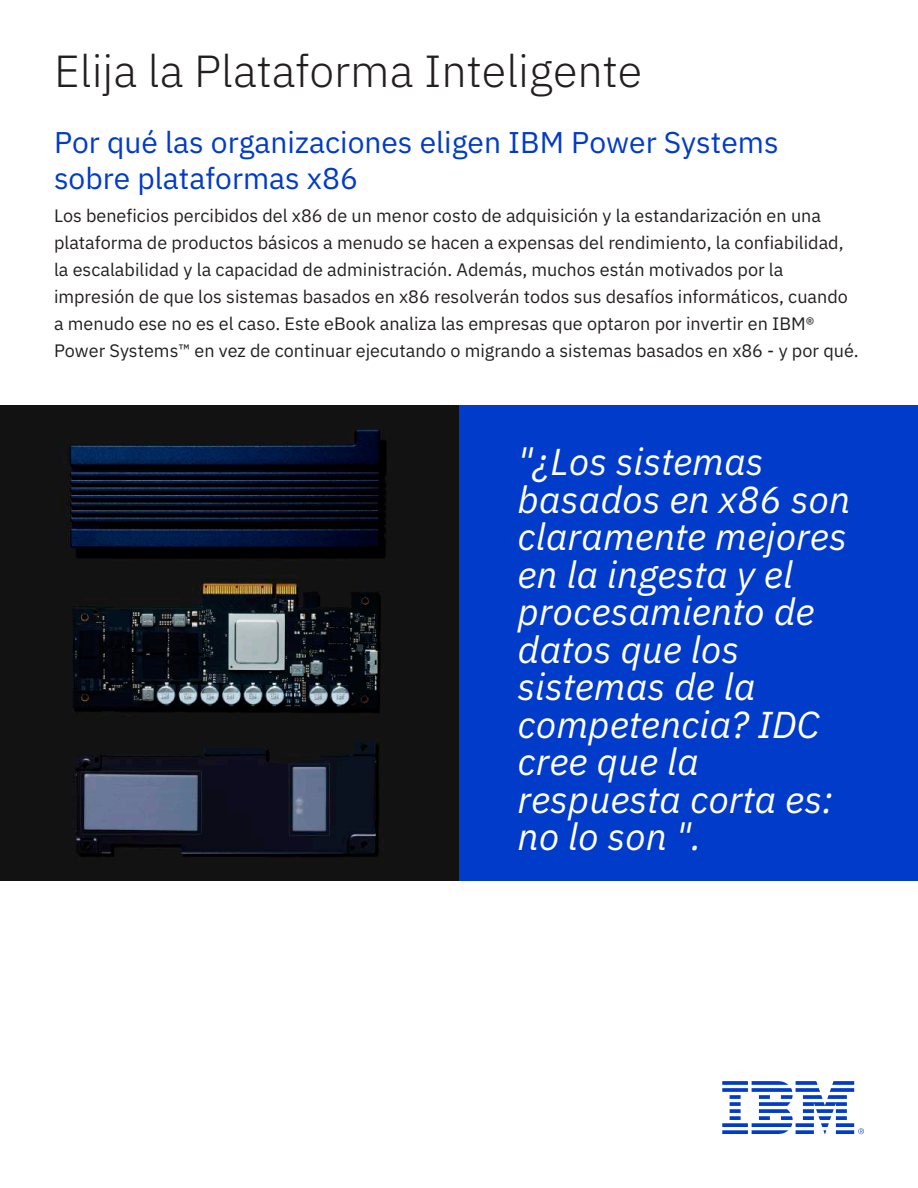
<style>
.page{position:relative;width:918px;height:1188px;background:#fff}
.page>*{position:absolute;margin:0;border:0;box-sizing:border-box;transform-origin:0 0}
.t1{font:300 45px "IBM Plex Sans";color:#231f20}
.t2{font:italic 37.5px/37.5px "IBM Plex Sans";color:#fff}
.t3{font:30px/36px "IBM Plex Sans";color:#003bc9}
.t4{font:18px/27px "IBM Plex Sans";color:#231f20}
</style>
<div class="page">
<img style="left:0;top:405px;width:459px;height:475px">
<div style="left:459px;top:405px;width:459px;height:475px;background:#003bc9"></div>
<svg style="left:722px;top:1081px;width:142px;height:53px"></svg>
<h1 class="t1" style="left:54px;top:37px;width:590px">Elija la Plataforma Inteligente</h1>
<h3 class="t3" style="left:54px;top:122px;width:726px">Por qué las organizaciones eligen IBM Power Systems sobre plataformas x86</h3>
<p class="t4" style="left:54px;top:201px;width:806px">Los beneficios percibidos del x86 de un menor costo de adquisición y la estandarización en una plataforma de productos básicos a menudo se hacen a expensas del rendimiento, la confiabilidad, la escalabilidad y la capacidad de administración. Además, muchos están motivados por la impresión de que los sistemas basados en x86 resolverán todos sus desafíos informáticos, cuando a menudo ese no es el caso. Este eBook analiza las empresas que optaron por invertir en IBM® Power Systems™ en vez de continuar ejecutando o migrando a sistemas basados en x86 - y por qué.</p>
<h2 class="t2" style="left:518px;top:440px;width:334px">"¿Los sistemas basados en x86 son claramente mejores en la ingesta y el procesamiento de datos que los sistemas de la competencia? IDC cree que la respuesta corta es: no lo son ".</h2>
</div>
